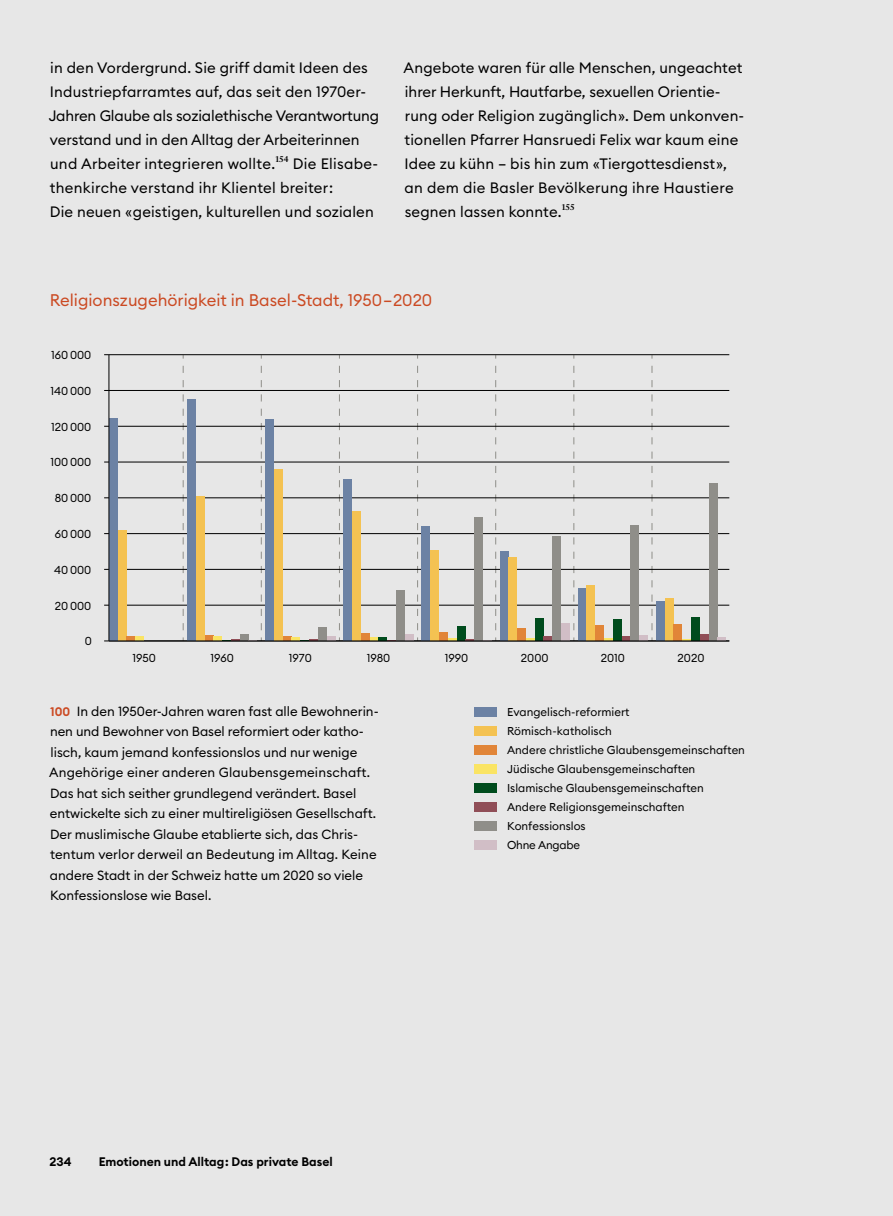
<style>
.page{position:relative;width:893px;height:1216px;background:#fff}
.page>*{position:absolute;margin:0;border:0;box-sizing:border-box;transform-origin:0 0}
.Grafiken_Titel{font:16.62px "Euclid Circular B";color:#cb4a23}
.Exkurs_GT{font:14.88px/23.8px "Euclid Circular B";letter-spacing:.01em;color:#000}
.Abb_Legende_fett{font:13.12px/20.5px "Euclid Circular B";color:#000}
.Fusszeile_links{font:600 12.25px "Euclid Circular B";color:#000}
.t1{font:11.38px/19.1px "Euclid Circular B";color:#000}
.s1{font-weight:600;font-size:12.25px;color:#cb4a23}
</style>
<div class="page">
<div style="left:0;top:0;width:893px;height:1215px;background:#e7e7e7"></div>
<svg style="left:652px;top:355px;width:1px;height:275px"></svg>
<svg style="left:574px;top:355px;width:1px;height:275px"></svg>
<svg style="left:495px;top:355px;width:1px;height:275px"></svg>
<svg style="left:417px;top:355px;width:1px;height:275px"></svg>
<svg style="left:339px;top:355px;width:1px;height:275px"></svg>
<svg style="left:261px;top:355px;width:1px;height:275px"></svg>
<svg style="left:183px;top:355px;width:1px;height:275px"></svg>
<hr style="left:109px;top:605px;width:620px;height:1px;background:#000">
<hr style="left:109px;top:569px;width:620px;height:1px;background:#000">
<hr style="left:109px;top:533px;width:620px;height:1px;background:#000">
<hr style="left:109px;top:497px;width:620px;height:1px;background:#000">
<hr style="left:109px;top:461px;width:620px;height:1px;background:#000">
<hr style="left:109px;top:426px;width:620px;height:1px;background:#000">
<hr style="left:109px;top:390px;width:620px;height:1px;background:#000">
<hr style="left:109px;top:354px;width:620px;height:1px;background:#000">
<div style="left:109px;top:418px;width:9px;height:223px;background:#6c82a4"></div>
<div style="left:118px;top:531px;width:9px;height:110px;background:#f4c252"></div>
<div style="left:127px;top:636px;width:8px;height:5px;background:#e18538"></div>
<div style="left:135px;top:636px;width:9px;height:5px;background:#fae464"></div>
<div style="left:187px;top:399px;width:9px;height:242px;background:#6c82a4"></div>
<div style="left:196px;top:496px;width:9px;height:145px;background:#f4c252"></div>
<div style="left:205px;top:635px;width:8px;height:6px;background:#e18538"></div>
<div style="left:213px;top:636px;width:9px;height:5px;background:#fae464"></div>
<div style="left:240px;top:634px;width:9px;height:7px;background:#8f8e89"></div>
<div style="left:265px;top:419px;width:9px;height:222px;background:#6c82a4"></div>
<div style="left:274px;top:470px;width:9px;height:171px;background:#f4c252"></div>
<div style="left:283px;top:636px;width:9px;height:5px;background:#e18538"></div>
<svg style="left:292px;top:637px;width:26px;height:3px"></svg>
<div style="left:318px;top:627px;width:9px;height:14px;background:#8f8e89"></div>
<div style="left:327px;top:636px;width:9px;height:5px;background:#d1bec6"></div>
<div style="left:343px;top:479px;width:9px;height:162px;background:#6c82a4"></div>
<div style="left:352px;top:511px;width:9px;height:130px;background:#f4c252"></div>
<div style="left:361px;top:633px;width:9px;height:8px;background:#e18538"></div>
<svg style="left:370px;top:637px;width:17px;height:3px"></svg>
<div style="left:396px;top:590px;width:9px;height:51px;background:#8f8e89"></div>
<div style="left:405px;top:634px;width:9px;height:7px;background:#d1bec6"></div>
<div style="left:421px;top:526px;width:9px;height:115px;background:#6c82a4"></div>
<div style="left:430px;top:550px;width:9px;height:91px;background:#f4c252"></div>
<div style="left:439px;top:632px;width:9px;height:9px;background:#e18538"></div>
<svg style="left:448px;top:638px;width:9px;height:2px"></svg>
<div style="left:457px;top:627px;width:8px;height:14px;background:#004c1d"></div>
<div style="left:474px;top:518px;width:9px;height:123px;background:#8f8e89"></div>
<div style="left:500px;top:551px;width:8px;height:90px;background:#6c82a4"></div>
<div style="left:508px;top:557px;width:9px;height:84px;background:#f4c252"></div>
<div style="left:517px;top:628px;width:9px;height:13px;background:#e18538"></div>
<svg style="left:526px;top:638px;width:9px;height:2px"></svg>
<div style="left:535px;top:618px;width:9px;height:23px;background:#004c1d"></div>
<div style="left:544px;top:636px;width:8px;height:5px;background:#904e57"></div>
<div style="left:552px;top:536px;width:9px;height:105px;background:#8f8e89"></div>
<div style="left:561px;top:624px;width:9px;height:17px;background:#d1bec6"></div>
<div style="left:578px;top:588px;width:9px;height:53px;background:#6c82a4"></div>
<div style="left:587px;top:585px;width:8px;height:56px;background:#f4c252"></div>
<div style="left:595px;top:625px;width:9px;height:16px;background:#e18538"></div>
<div style="left:613px;top:619px;width:9px;height:22px;background:#004c1d"></div>
<div style="left:622px;top:636px;width:8px;height:5px;background:#904e57"></div>
<div style="left:630px;top:525px;width:9px;height:116px;background:#8f8e89"></div>
<div style="left:639px;top:635px;width:9px;height:6px;background:#d1bec6"></div>
<div style="left:656px;top:601px;width:9px;height:40px;background:#6c82a4"></div>
<div style="left:665px;top:598px;width:8px;height:43px;background:#f4c252"></div>
<div style="left:673px;top:624px;width:9px;height:17px;background:#e18538"></div>
<div style="left:691px;top:617px;width:9px;height:24px;background:#004c1d"></div>
<div style="left:700px;top:634px;width:9px;height:7px;background:#904e57"></div>
<div style="left:709px;top:483px;width:8px;height:158px;background:#8f8e89"></div>
<svg style="left:717px;top:637px;width:9px;height:3px"></svg>
<hr style="left:109px;top:355px;width:1px;height:286px;background:#000">
<hr style="left:109px;top:640px;width:620px;height:1px;background:#000">
<div style="left:474px;top:707px;width:22px;height:9px;background:#6c82a4"></div>
<div style="left:474px;top:725px;width:22px;height:10px;background:#f4c252"></div>
<div style="left:474px;top:744px;width:22px;height:10px;background:#e18538"></div>
<div style="left:474px;top:764px;width:22px;height:9px;background:#fae464"></div>
<div style="left:474px;top:783px;width:22px;height:10px;background:#004c1d"></div>
<div style="left:474px;top:802px;width:22px;height:10px;background:#904e57"></div>
<div style="left:474px;top:821px;width:22px;height:10px;background:#8f8e89"></div>
<div style="left:474px;top:840px;width:22px;height:10px;background:#d1bec6"></div>
<p class="Exkurs_GT" style="left:49px;top:56px;width:332px">in den Vordergrund. Sie griff damit Ideen des Industriepfarramtes auf, das seit den 1970er-Jahren Glaube als sozialethische Verantwortung verstand und in den Alltag der Arbeiterinnen und Arbeiter integrieren wollte.<sup>154</sup> Die Elisabe&shy;thenkirche verstand ihr Klientel breiter:<br>Die neuen «geistigen, kulturellen und sozialen</p>
<p class="Exkurs_GT" style="left:404px;top:56px;width:342px">Angebote waren für alle Menschen, ungeachtet ihrer Herkunft, Hautfarbe, sexuellen Orientie&shy;rung oder Religion zugänglich». Dem unkonven&shy;tionellen Pfarrer Hansruedi Felix war kaum eine Idee zu kühn – bis hin zum «Tiergottesdienst», an dem die Basler Bevölkerung ihre Haustiere segnen lassen konnte.<sup>155</sup></p>
<p class="Grafiken_Titel" style="left:50px;top:289px;width:384px">Religionszugehörigkeit in Basel-Stadt, 1950–2020</p>
<p class="t1" style="left:51px;top:345px;width:42px">160 000</p>
<p class="t1" style="left:50px;top:381px;width:42px">140 000</p>
<p class="t1" style="left:51px;top:417px;width:42px">120 000</p>
<p class="t1" style="left:50px;top:452px;width:42px">100 000</p>
<p class="t1" style="left:55px;top:488px;width:38px">80 000</p>
<p class="t1" style="left:55px;top:524px;width:38px">60 000</p>
<p class="t1" style="left:54px;top:560px;width:39px">40 000</p>
<p class="t1" style="left:55px;top:596px;width:38px">20 000</p>
<p class="t1" style="left:85px;top:631px;width:9px">0</p>
<p class="t1" style="left:132px;top:648px;width:25px">1950</p>
<p class="t1" style="left:210px;top:648px;width:25px">1960</p>
<p class="t1" style="left:289px;top:648px;width:24px">1970</p>
<p class="t1" style="left:367px;top:648px;width:25px">1980</p>
<p class="t1" style="left:445px;top:648px;width:25px">1990</p>
<p class="t1" style="left:521px;top:648px;width:29px">2000</p>
<p class="t1" style="left:601px;top:648px;width:26px">2010</p>
<p class="t1" style="left:678px;top:648px;width:28px">2020</p>
<p class="Abb_Legende_fett" style="left:49px;top:700px;width:331px"><span class="s1">100</span> In den 1950er-Jahren waren fast alle Bewohnerin&shy;nen und Bewohner von Basel reformiert oder katho&shy;lisch, kaum jemand konfessionslos und nur wenige Angehörige einer anderen Glaubensgemeinschaft.<br>Das hat sich seither grundlegend verändert. Basel entwickelte sich zu einer multireligiösen Gesellschaft.<br>Der muslimische Glaube etablierte sich, das Chris&shy;tentum verlor derweil an Bedeutung im Alltag. Keine andere Stadt in der Schweiz hatte um 2020 so viele Konfessionslose wie Basel.</p>
<p class="t1" style="left:507px;top:702px;width:239px">Evangelisch-reformiert<br>Römisch-katholisch<br>Andere christliche Glaubensgemeinschaften<br>Jüdische Glaubensgemeinschaften<br>Islamische Glaubensgemeinschaften<br>Andere Religionsgemeinschaften<br>Konfessionslos<br>Ohne Angabe</p>
<p class="Fusszeile_links" style="left:50px;top:1153px;width:24px">234</p>
<p class="Fusszeile_links" style="left:99px;top:1153px;width:235px">Emotionen und Alltag: Das private Basel</p>
</div>
